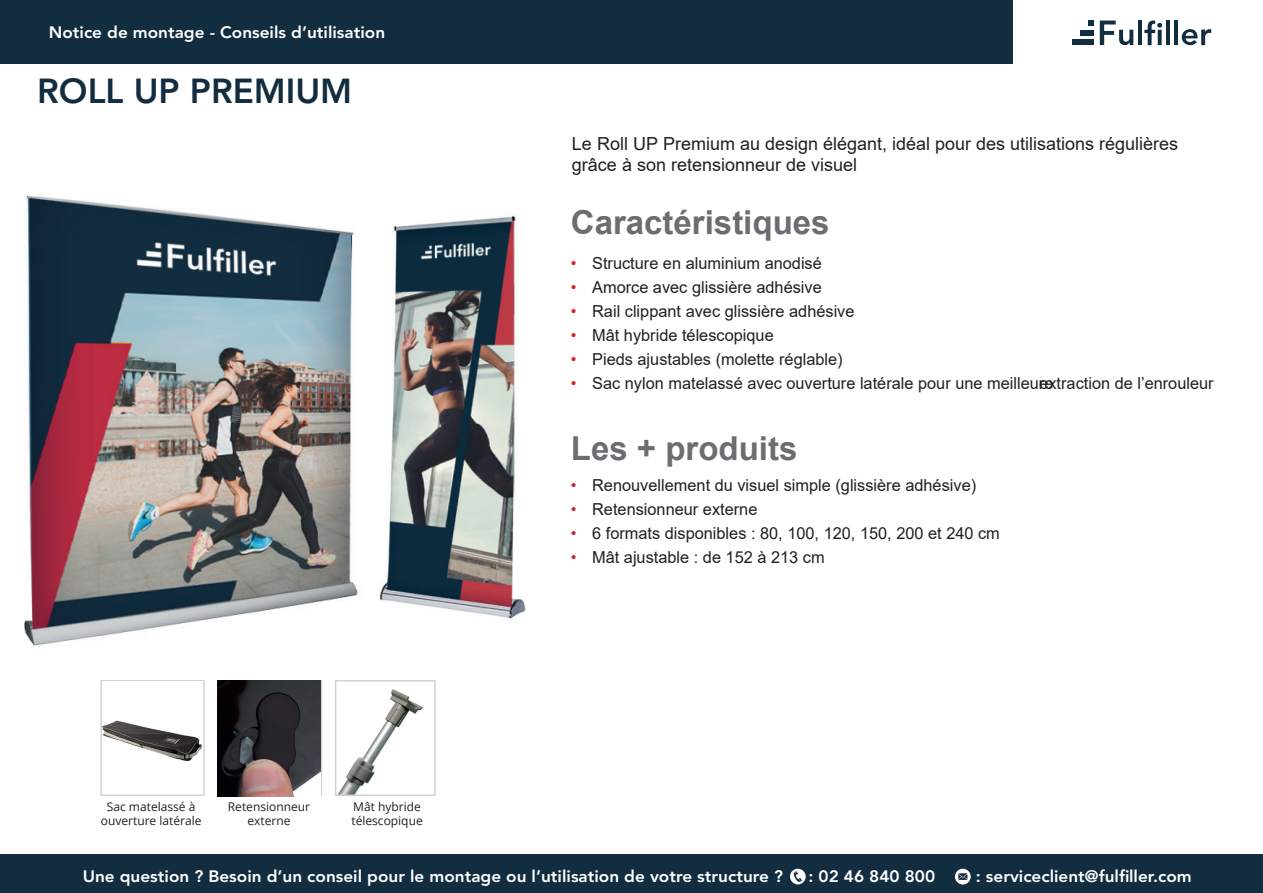
<style>
.page{position:relative;width:1263px;height:893px;background:#fff}
.page>*{position:absolute;margin:0;border:0;box-sizing:border-box;transform-origin:0 0}
.t1{font:800 34.5px "Avenir LT Pro";color:#112d3f}
.t2{font:700 33px "Arial";color:#6c6d70}
.t3{font:18px/21.6px "Arial";color:#231f20}
.t4{font:16.5px "Arial";color:#231f20}
.t5{font:800 16.5px "Avenir LT Pro";color:#fff;scale:1.04 1}
.t6{font:12px/14.4px "Open Sans";color:#231f20;text-align:center}
.s1{color:#d1232a}
</style>
<div class="page">
<img style="left:338px;top:689px;width:85px;height:104px">
<div style="left:335px;top:680px;width:101px;height:116px;border:2px solid #d1d2d4"></div>
<svg style="left:100px;top:680px;width:105px;height:116px"></svg>
<img style="left:102px;top:682px;width:100px;height:112px">
<img style="left:218px;top:681px;width:103px;height:115px">
<svg style="left:1100px;top:21px;width:33px;height:24px"></svg>
<hr style="left:1138px;top:21px;width:4px;height:24px;background:#112d3f">
<svg style="left:1144px;top:21px;width:18px;height:24px"></svg>
<hr style="left:1166px;top:21px;width:3px;height:24px;background:#112d3f">
<hr style="left:1174px;top:21px;width:4px;height:24px;background:#112d3f">
<svg style="left:1182px;top:29px;width:29px;height:16px"></svg>
<div style="left:1072px;top:40px;width:21px;height:5px;background:#112d3f"></div>
<div style="left:1080px;top:30px;width:13px;height:5px;background:#112d3f"></div>
<svg style="left:1088px;top:21px;width:5px;height:5px"></svg>
<div style="left:0;top:0;width:1012px;height:64px;background:#112d3f"></div>
<div style="left:0;top:855px;width:1263px;height:38px;background:#112d3f"></div>
<svg style="left:790px;top:869px;width:16px;height:15px"></svg>
<svg style="left:794px;top:871px;width:8px;height:11px"></svg>
<svg style="left:955px;top:869px;width:16px;height:15px"></svg>
<svg style="left:958px;top:873px;width:9px;height:7px"></svg>
<img style="left:24px;top:194px;width:335px;height:452px">
<img style="left:380px;top:215px;width:146px;height:404px">
<p class="t5" style="left:49px;top:23px;width:325px">Notice de montage - Conseils d’utilisation</p>
<h1 class="t1" style="left:37px;top:70px;width:316px">ROLL UP PREMIUM</h1>
<p class="t6" style="left:101px;top:799px;width:102px">Sac matelassé à ouverture latérale</p>
<p class="t6" style="left:228px;top:799px;width:84px">Retensionneur externe</p>
<p class="t6" style="left:351px;top:799px;width:73px;text-align:left">Mât hybride télescopique</p>
<p class="t3" style="left:572px;top:132px;width:608px">Le Roll UP Premium au design élégant, idéal pour des utilisations régulières grâce à son retensionneur de visuel</p>
<h2 class="t2" style="left:571px;top:199px;width:260px">Caractéristiques</h2>
<p class="t4" style="left:571px;top:251px;width:252px"><span class="s1">•</span> Structure en aluminium anodisé</p>
<p class="t4" style="left:571px;top:276px;width:252px"><span class="s1">•</span> Amorce avec glissière adhésive</p>
<p class="t4" style="left:571px;top:300px;width:285px"><span class="s1">•</span> Rail clippant avec glissière adhésive</p>
<p class="t4" style="left:571px;top:324px;width:204px"><span class="s1">•</span> Mât hybride télescopique</p>
<p class="t4" style="left:571px;top:348px;width:273px"><span class="s1">•</span> Pieds ajustables (molette réglable)</p>
<p class="t4" style="left:571px;top:372px;width:484px"><span class="s1">•</span> Sac nylon matelassé avec ouverture latérale pour une meilleure</p>
<p class="t4" style="left:1039px;top:372px;width:176px">extraction de l’enrouleur</p>
<h2 class="t2" style="left:571px;top:425px;width:228px">Les + produits</h2>
<p class="t4" style="left:571px;top:474px;width:407px"><span class="s1">•</span> Renouvellement du visuel simple (glissière adhésive)</p>
<p class="t4" style="left:571px;top:498px;width:188px"><span class="s1">•</span> Retensionneur externe</p>
<p class="t4" style="left:571px;top:522px;width:430px"><span class="s1">•</span> 6 formats disponibles : 80, 100, 120, 150, 200 et 240 cm</p>
<p class="t4" style="left:571px;top:546px;width:255px"><span class="s1">•</span> Mât ajustable : de 152 à 213 cm</p>
<p class="t5" style="left:83px;top:866px;width:675px">Une question ? Besoin d’un conseil pour le montage ou l’utilisation de votre structure ?</p>
<p class="t5" style="left:808px;top:866px;width:123px">: 02 46 840 800</p>
<p class="t5" style="left:976px;top:866px;width:209px">: serviceclient@fulfiller.com</p>
</div>
